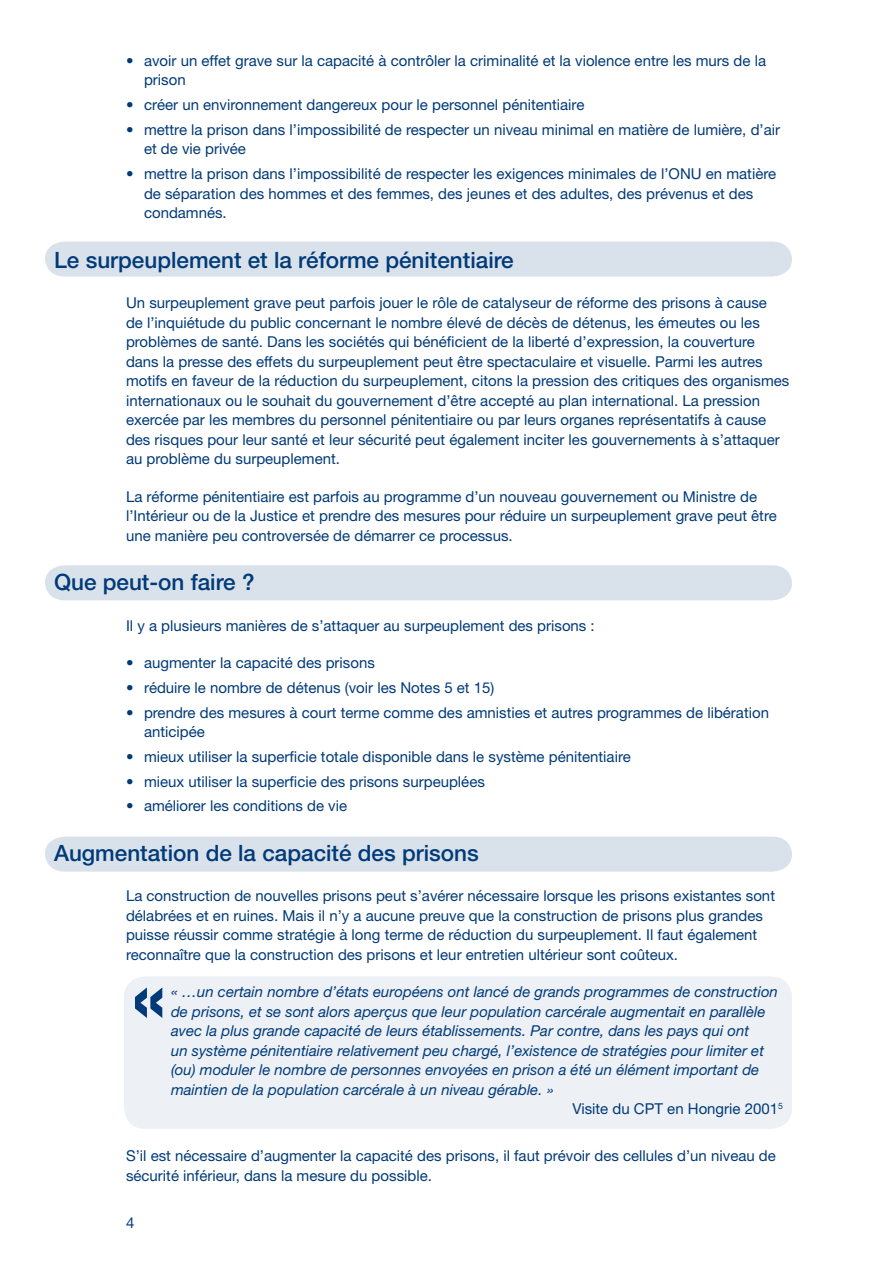
<style>
.page{position:relative;width:893px;height:1263px;background:#fff}
.page>*{position:absolute;margin:0;border:0;box-sizing:border-box;transform-origin:0 0}
.t1{font:500 22.5px "Helvetica Neue";color:#003a78}
.t2{font:15px/19.5px "Helvetica Neue";color:#003a78}
.t3{font:italic 15px "Helvetica Neue";color:#003a78}
</style>
<div class="page">
<div style="left:45px;top:242px;width:747px;height:34px;background:#d9e1eb"></div>
<div style="left:45px;top:565px;width:747px;height:35px;background:#d9e1eb"></div>
<div style="left:45px;top:836px;width:747px;height:36px;background:#d9e1eb"></div>
<div style="left:124px;top:977px;width:668px;height:152px;background:#edf1f6;border-radius:21px"></div>
<svg style="left:135px;top:987px;width:27px;height:31px"></svg>
<p class="t2" style="left:144px;top:51px;width:624px;text-indent:-18px">• avoir un effet grave sur la capacité à contrôler la criminalité et la violence entre les murs de la prison</p>
<p class="t2" style="left:126px;top:95px;width:460px">• créer un environnement dangereux pour le personnel pénitentiaire</p>
<p class="t2" style="left:144px;top:120px;width:638px;text-indent:-18px">• mettre la prison dans l’impossibilité de respecter un niveau minimal en matière de lumière, d’air et de vie privée</p>
<p class="t2" style="left:144px;top:164px;width:634px;text-indent:-18px">• mettre la prison dans l’impossibilité de respecter les exigences minimales de l’ONU en matière de séparation des hommes et des femmes, des jeunes et des adultes, des prévenus et des condamnés.</p>
<h1 class="t1" style="left:54px;top:246px;width:461px">Le surpeuplement et la réforme pénitentiaire</h1>
<p class="t2" style="left:126px;top:293px;width:665px">Un surpeuplement grave peut parfois jouer le rôle de catalyseur de réforme des prisons à cause<br>de l’inquiétude du public concernant le nombre élevé de décès de détenus, les émeutes ou les problèmes de santé. Dans les sociétés qui bénéficient de la liberté d’expression, la couverture dans la presse des effets du surpeuplement peut être spectaculaire et visuelle. Parmi les autres motifs en faveur de la réduction du surpeuplement, citons la pression des critiques des organismes internationaux ou le souhait du gouvernement d’être accepté au plan international. La pression exercée par les membres du personnel pénitentiaire ou par leurs organes représentatifs à cause des risques pour leur santé et leur sécurité peut également inciter les gouvernements à s’attaquer au problème du surpeuplement.</p>
<p class="t2" style="left:126px;top:486px;width:652px">La réforme pénitentiaire est parfois au programme d’un nouveau gouvernement ou Ministre de l’Intérieur ou de la Justice et prendre des mesures pour réduire un surpeuplement grave peut être une manière peu controversée de démarrer ce processus.</p>
<h1 class="t1" style="left:54px;top:569px;width:202px">Que peut-on faire ?</h1>
<p class="t2" style="left:126px;top:615px;width:470px">Il y a plusieurs manières de s’attaquer au surpeuplement des prisons :</p>
<p class="t2" style="left:126px;top:653px;width:250px">• augmenter la capacité des prisons</p>
<p class="t2" style="left:126px;top:678px;width:370px">• réduire le nombre de détenus (voir les Notes 5 et 15)</p>
<p class="t2" style="left:144px;top:702px;width:626px;text-indent:-18px">• prendre des mesures à court terme comme des amnisties et autres programmes de libération anticipée</p>
<p class="t2" style="left:126px;top:747px;width:506px">• mieux utiliser la superficie totale disponible dans le système pénitentiaire</p>
<p class="t2" style="left:126px;top:771px;width:360px">• mieux utiliser la superficie des prisons surpeuplées</p>
<p class="t2" style="left:126px;top:796px;width:223px">• améliorer les conditions de vie</p>
<h1 class="t1" style="left:54px;top:839px;width:426px">Augmentation de la capacité des prisons</h1>
<p class="t2" style="left:126px;top:886px;width:650px">La construction de nouvelles prisons peut s’avérer nécessaire lorsque les prisons existantes sont délabrées et en ruines. Mais il n’y a aucune preuve que la construction de prisons plus grandes puisse réussir comme stratégie à long terme de réduction du surpeuplement. Il faut également reconnaître que la construction des prisons et leur entretien ultérieur sont coûteux.</p>
<p class="t3" style="left:171px;top:983px;width:608px">« …un certain nombre d’états européens ont lancé de grands programmes de construction</p>
<p class="t3" style="left:171px;top:1002px;width:596px">de prisons, et se sont alors aperçus que leur population carcérale augmentait en parallèle</p>
<p class="t3" style="left:171px;top:1022px;width:580px">avec la plus grande capacité de leurs établissements. Par contre, dans les pays qui ont</p>
<p class="t3" style="left:171px;top:1041px;width:595px">un système pénitentiaire relativement peu chargé, l’existence de stratégies pour limiter et</p>
<p class="t3" style="left:171px;top:1061px;width:590px">(ou) moduler le nombre de personnes envoyées en prison a été un élément important de</p>
<p class="t3" style="left:171px;top:1080px;width:384px">maintien de la population carcérale à un niveau gérable. »</p>
<p class="t2" style="left:572px;top:1099px;width:212px">Visite du CPT en Hongrie 2001<sup>5</sup></p>
<p class="t2" style="left:126px;top:1146px;width:651px">S’il est nécessaire d’augmenter la capacité des prisons, il faut prévoir des cellules d’un niveau de sécurité inférieur, dans la mesure du possible.</p>
</div>
